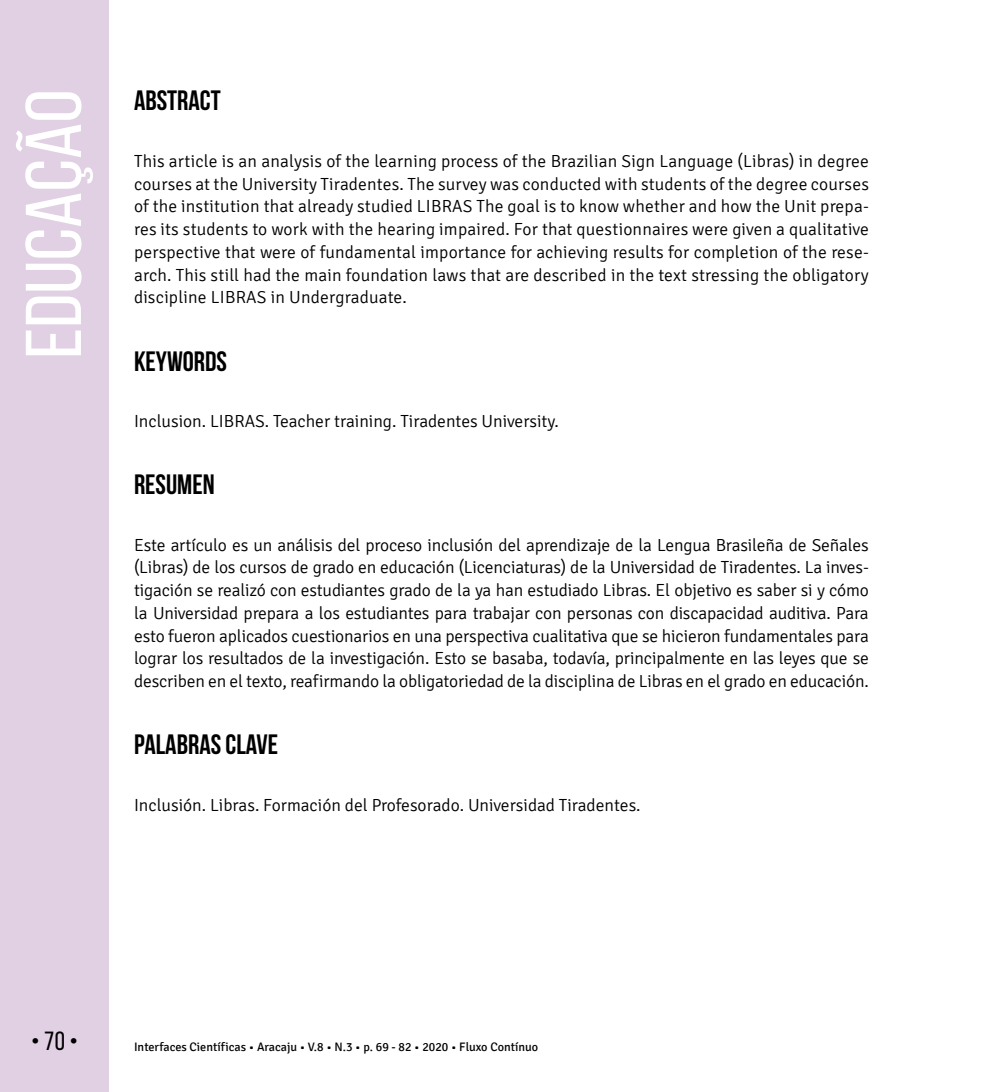
<style>
.page{position:relative;width:993px;height:1092px;background:#fff}
.page>*{position:absolute;margin:0;border:0;box-sizing:border-box;transform-origin:0 0}
.t1{font:78.75px "Bebas Neue";color:#fff;scale:1.09 1}
.t2{font:700 28px "Bebas Neue";color:#000}
.t3{font:26.25px "Bebas Neue";color:#000}
.t4{font:300 17.5px/22.8px "Signika";color:#000;text-align:justify}
.t5{font:12.25px "Signika";color:#000}
</style>
<div class="page">
<div style="left:0;top:0;width:109px;height:1091px;background:#e1d0e4"></div>
<h1 class="t1" style="left:11px;top:358px;width:248px;rotate:-90deg">EDUCAÇÃO</h1>
<h2 class="t2" style="left:134px;top:85px;width:88px">ABSTRACT</h2>
<p class="t4" style="left:134px;top:150px;width:736px">This article is an analysis of the learning process of the Brazilian Sign Language (Libras) in degree courses at the University Tiradentes. The survey was conducted with students of the degree courses of the institution that already studied LIBRAS The goal is to know whether and how the Unit prepa&shy;res its students to work with the hearing impaired. For that questionnaires were given a qualitative perspective that were of fundamental importance for achieving results for completion of the rese&shy;arch. This still had the main foundation laws that are described in the text stressing the obligatory discipline LIBRAS in Undergraduate.</p>
<h2 class="t2" style="left:134px;top:345px;width:94px">KEYWORDS</h2>
<p class="t4" style="left:134px;top:410px;width:426px">Inclusion. LIBRAS. Teacher training. Tiradentes University.</p>
<h2 class="t2" style="left:134px;top:469px;width:82px">RESUMEN</h2>
<p class="t4" style="left:134px;top:533px;width:736px">Este artículo es un análisis del proceso inclusión del aprendizaje de la Lengua Brasileña de Señales (Libras) de los cursos de grado en educación (Licenciaturas) de la Universidad de Tiradentes. La inves&shy;tigación se realizó con estudiantes grado de la ya han estudiado Libras. El objetivo es saber si y cómo la Universidad prepara a los estudiantes para trabajar con personas con discapacidad auditiva. Para esto fueron aplicados cuestionarios en una perspectiva cualitativa que se hicieron fundamentales para lograr los resultados de la investigación. Esto se basaba, todavía, principalmente en las leyes que se describen en el texto, reafirmando la obligatoriedad de la disciplina de Libras en el grado en educación.</p>
<h2 class="t2" style="left:134px;top:729px;width:146px">PALABRAS CLAVE</h2>
<p class="t4" style="left:134px;top:793px;width:508px">Inclusión. Libras. Formación del Profesorado. Universidad Tiradentes.</p>
<h3 class="t3" style="left:31px;top:1026px;width:49px">• 70 •</h3>
<p class="t5" style="left:134px;top:1040px;width:405px">Interfaces Científicas • Aracaju • V.8 • N.3 • p. 69 - 82 • 2020 • Fluxo Contínuo</p>
</div>
